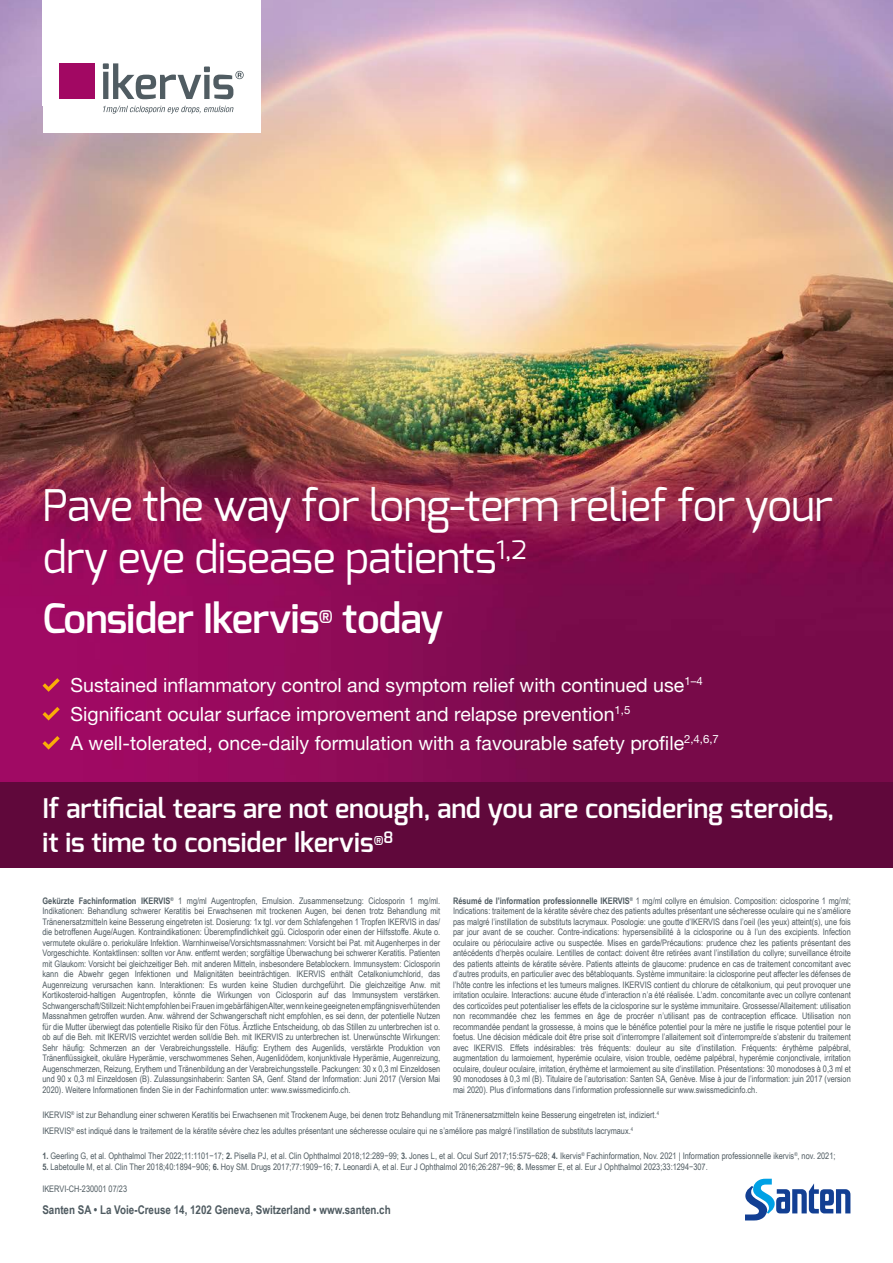
<style>
.page{position:relative;width:893px;height:1263px;background:#fff}
.page>*{position:absolute;margin:0;border:0;box-sizing:border-box;transform-origin:0 0}
.t1{font:43.5px/52.5px "Exo";letter-spacing:-.015em;color:#fff}
.t2{font:600 40.5px "Exo";letter-spacing:-.015em;color:#fff}
.t3{font:600 27px/34.5px "Exo";color:#fff}
.t4{font:19.5px/29.1px "Helvetica Neue LT Pro";color:#fff}
.t5{font:600 17.55px "Exo";color:#fff}
.t6{font:700 12px "Arial Narrow";color:#4f5b61}
.t7{font:9px/10.5px "Arial Narrow";color:#4f5b61;text-align:justify}
.s1{font-weight:700}
</style>
<div class="page">
<img style="left:0;top:0;width:893px;height:782px">
<div style="left:43px;top:0;width:218px;height:132px;background:#fff"></div>
<div style="left:60px;top:63px;width:35px;height:36px;background:#a20863"></div>
<svg style="left:103px;top:63px;width:141px;height:36px"></svg>
<svg style="left:103px;top:106px;width:131px;height:8px"></svg>
<svg style="left:43px;top:707px;width:17px;height:13px"></svg>
<svg style="left:43px;top:736px;width:17px;height:14px"></svg>
<svg style="left:43px;top:678px;width:17px;height:14px"></svg>
<div style="left:0;top:782px;width:893px;height:85px;background:#60083b"></div>
<svg style="left:745px;top:1179px;width:105px;height:41px"></svg>
<h1 class="t1" style="left:43px;top:479px;width:792px">Pave the way for long-term relief for your dry eye disease patients<sup>1,2</sup></h1>
<h2 class="t2" style="left:43px;top:593px;width:278px">Consider Ikervis</h2>
<h3 class="t5" style="left:319px;top:606px;width:16px">®</h3>
<h2 class="t2" style="left:342px;top:593px;width:103px">today</h2>
<h3 class="t4" style="left:71px;top:670px;width:634px">Sustained inflammatory control and symptom relief with continued use<sup>1–4</sup></h3>
<h3 class="t4" style="left:71px;top:698px;width:650px">Significant ocular surface improvement and relapse prevention<sup>1,5<br></sup>A well-tolerated, once-daily formulation with a favourable safety profile<sup>2,4,6,7</sup></h3>
<h3 class="t3" style="left:43px;top:790px;width:793px">If artificial tears are not enough, and you are considering steroids, it is time to consider Ikervis<sup>®</sup><sup>8</sup></h3>
<p class="t7" style="left:43px;top:895px;width:399px"><span class="s1">Gekürzte Fachinformation IKERVIS</span><sup>®</sup> 1 mg/ml Augentropfen, Emulsion. Zusammensetzung: Ciclosporin 1 mg/ml.<br>Indikationen: Behandlung schwerer Keratitis bei Erwachsenen mit trockenen Augen, bei denen trotz Behandlung mit Tränenersatzmitteln keine Besserung eingetreten ist. Dosierung: 1x tgl. vor dem Schlafengehen 1 Tropfen IKERVIS in das/ die betroffenen Auge/Augen. Kontraindikationen: Überempfindlichkeit ggü. Ciclosporin oder einen der Hilfsstoffe. Akute o. vermutete okuläre o. periokuläre Infektion. Warnhinweise/Vorsichtsmassnahmen: Vorsicht bei Pat. mit Augenherpes in der Vorgeschichte. Kontaktlinsen: sollten vor Anw. entfernt werden; sorgfältige Überwachung bei schwerer Keratitis. Patienten mit Glaukom: Vorsicht bei gleichzeitiger Beh. mit anderen Mitteln, insbesondere Betablockern. Immunsystem: Ciclosporin kann die Abwehr gegen Infektionen und Malignitäten beeinträchtigen. IKERVIS enthält Cetalkoniumchlorid, das Augenreizung verursachen kann. Interaktionen: Es wurden keine Studien durchgeführt. Die gleichzeitige Anw. mit Kortikosteroid-haltigen Augentropfen, könnte die Wirkungen von Ciclosporin auf das Immunsystem verstärken.<br>Schwangerschaft/Stillzeit: Nicht empfohlen bei Frauen im gebärfähigen Alter, wenn keine geeigneten empfängnisverhütenden Massnahmen getroffen wurden. Anw. während der Schwangerschaft nicht empfohlen, es sei denn, der potentielle Nutzen für die Mutter überwiegt das potentielle Risiko für den Fötus. Ärztliche Entscheidung, ob das Stillen zu unterbrechen ist o. ob auf die Beh. mit IKERVIS verzichtet werden soll/die Beh. mit IKERVIS zu unterbrechen ist. Unerwünschte Wirkungen:<br>Sehr häufig: Schmerzen an der Verabreichungsstelle. Häufig: Erythem des Augenlids, verstärkte Produktion von Tränenflüssigkeit, okuläre Hyperämie, verschwommenes Sehen, Augenlidödem, konjunktivale Hyperämie, Augenreizung, Augenschmerzen, Reizung, Erythem und Tränenbildung an der Verabreichungsstelle. Packungen: 30 x 0,3 ml Einzeldosen und 90 x 0,3 ml Einzeldosen (B). Zulassungsinhaberin: Santen SA, Genf. Stand der Information: Juni 2017 (Version Mai 2020). Weitere Informationen finden Sie in der Fachinformation unter: www.swissmedicinfo.ch.</p>
<p class="t7" style="left:453px;top:895px;width:399px"><span class="s1">Résumé de l’information professionnelle IKERVIS</span><sup>®</sup> 1 mg/ml collyre en émulsion. Composition: ciclosporine 1 mg/ml; Indications: traitement de la kératite sévère chez des patients adultes présentant une sécheresse oculaire qui ne s’améliore pas malgré l’instillation de substituts lacrymaux. Posologie: une goutte d’IKERVIS dans l’oeil (les yeux) atteint(s), une fois par jour avant de se coucher. Contre-indications: hypersensibilité à la ciclosporine ou à l’un des excipients. Infection oculaire ou périoculaire active ou suspectée. Mises en garde/Précautions: prudence chez les patients présentant des antécédents d’herpès oculaire. Lentilles de contact: doivent être retirées avant l’instillation du collyre; surveillance étroite des patients atteints de kératite sévère. Patients atteints de glaucome: prudence en cas de traitement concomitant avec d’autres produits, en particulier avec des bêtabloquants. Système immunitaire: la ciclosporine peut affecter les défenses de l’hôte contre les infections et les tumeurs malignes. IKERVIS contient du chlorure de cétalkonium, qui peut provoquer une irritation oculaire. Interactions: aucune étude d’interaction n’a été réalisée. L’adm. concomitante avec un collyre contenant des corticoïdes peut potentialiser les effets de la ciclosporine sur le système immunitaire. Grossesse/Allaitement: utilisation non recommandée chez les femmes en âge de procréer n’utilisant pas de contraception efficace. Utilisation non recommandée pendant la grossesse, à moins que le bénéfice potentiel pour la mère ne justifie le risque potentiel pour le foetus. Une décision médicale doit être prise soit d’interrompre l’allaitement soit d’interrompre/de s’abstenir du traitement avec IKERVIS. Effets indésirables: très fréquents: douleur au site d’instillation. Fréquents: érythème palpébral, augmentation du larmoiement, hyperémie oculaire, vision trouble, oedème palpébral, hyperémie conjonctivale, irritation oculaire, douleur oculaire, irritation, érythème et larmoiement au site d’instillation. Présentations: 30 monodoses à 0,3 ml et 90 monodoses à 0,3 ml (B). Titulaire de l’autorisation: Santen SA, Genève. Mise à jour de l’information: juin 2017 (version mai 2020). Plus d’informations dans l’information professionnelle sur www.swissmedicinfo.ch.</p>
<p class="t7" style="left:42px;top:1107px;width:618px;line-height:15px">IKERVIS<sup>®</sup> ist zur Behandlung einer schweren Keratitis bei Erwachsenen mit Trockenem Auge, bei denen trotz Behandlung mit Tränenersatzmitteln keine Besserung eingetreten ist, indiziert.<sup>4<br></sup>IKERVIS<sup>®</sup> est indiqué dans le traitement de la kératite sévère chez les adultes présentant une sécheresse oculaire qui ne s’améliore pas malgré l’instillation de substituts lacrymaux.<sup>4</sup></p>
<p class="t7" style="left:42px;top:1150px;width:795px"><span class="s1">1.</span> Geerling G, et al. Ophthalmol Ther 2022;11:1101−17; <span class="s1">2.</span> Pisella PJ, et al. Clin Ophthalmol 2018;12:289−99; <span class="s1">3.</span> Jones L, et al. Ocul Surf 2017;15:575−628; <span class="s1">4.</span> Ikervis<sup>®</sup> Fachinformation, Nov. 2021 | Information professionnelle ikervis<sup>®</sup>, nov. 2021;</p>
<p class="t7" style="left:42px;top:1161px;width:667px"><span class="s1">5.</span> Labetoulle M, et al. Clin Ther 2018;40:1894−906; <span class="s1">6.</span> Hoy SM. Drugs 2017;77:1909−16; <span class="s1">7.</span> Leonardi A, et al. Eur J Ophthalmol 2016;26:287−96; <span class="s1">8.</span> Messmer E, et al. Eur J Ophthalmol 2023;33:1294−307.</p>
<p class="t7" style="left:42px;top:1183px;width:86px">IKERVI-CH-230001 07/23</p>
<h3 class="t6" style="left:42px;top:1201px;width:350px">Santen SA • La Voie-Creuse 14, 1202 Geneva, Switzerland • www.santen.ch</h3>
</div>
